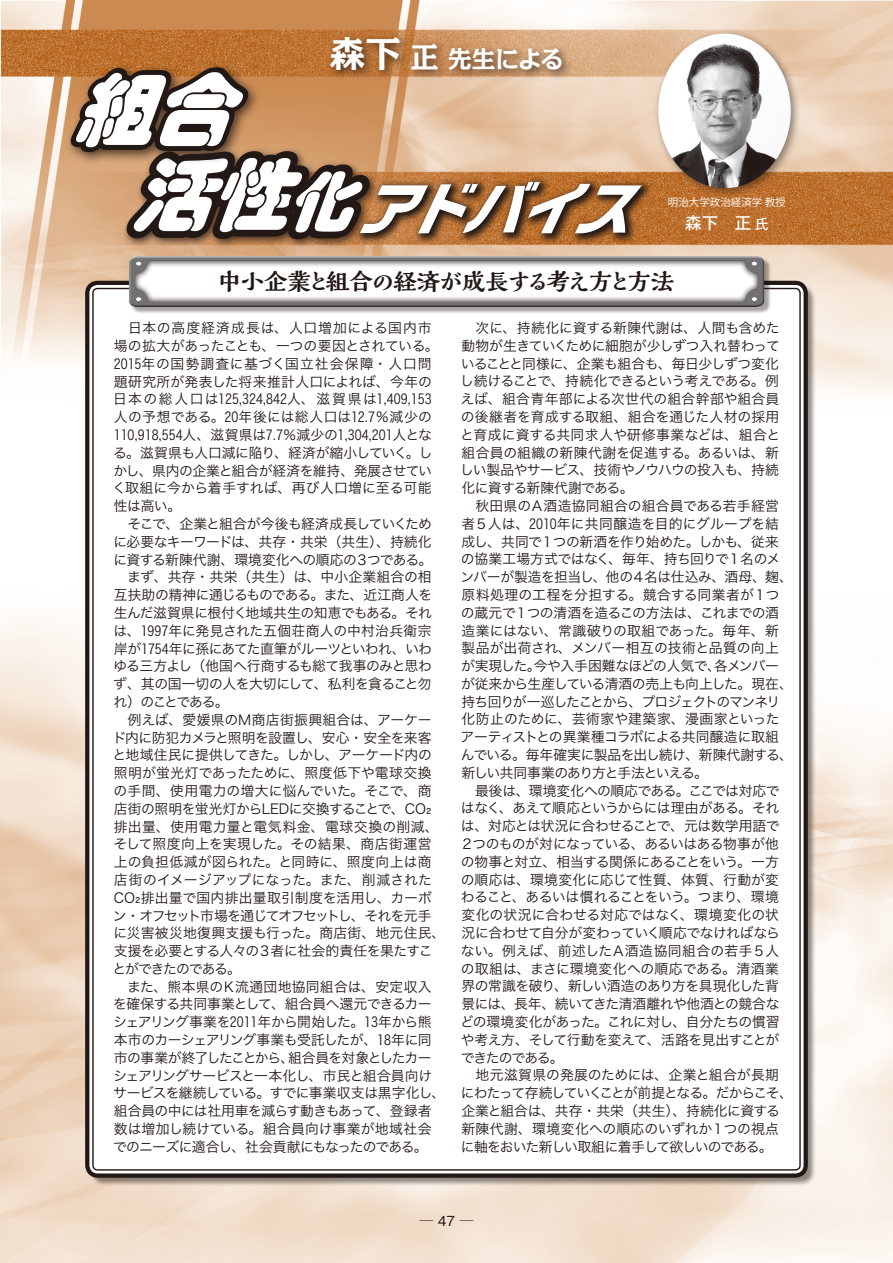
<style>
.page{position:relative;width:893px;height:1263px;background:#fff}
.page>*{position:absolute;margin:0;border:0;box-sizing:border-box;transform-origin:0 0}
.t1{font:italic 77.7px "Tunnel Min Tightline";color:#fff}
.t2{font:italic 700 56.4px "Ro G San Srf Std";color:#fff}
.t3{font:700 23.7px "Kakumin Pro";letter-spacing:-.025em;color:#fff}
.t4{font:800 23.4px "Kaimin So Std";letter-spacing:-.045em;color:#221815}
.t5{font:500 16.5px "Koz Go Pro";color:#fff}
.t6{font:13.8px/17.9px "Hira Kaku Pro W3";letter-spacing:-.02em;color:#221815}
.t7{font:500 13.8px "Gothic BBB Pr 6 N";color:#221815}
.t8{font:10.5px "Koz Go Pro";color:#fff}
.s1{font-size:35.55px}
.s2{font-size:28.5px}
.s3{font-family:"Tunnel Min Tightline";font-weight:400;font-size:77.4px}
.s4{font-family:"Tunnel Min Tightline";font-weight:400;font-size:63.75px}
.s5{font-size:13.5px}
</style>
<div class="page">
<img style="left:0;top:0;width:893px;height:1262px">
<div style="left:87px;top:283px;width:719px;height:892px;background:#fff;border-radius:11px"></div>
<div style="left:326px;top:32px;width:246px;height:49px;background:#221815;opacity:.75"></div>
<div style="left:653px;top:28px;width:149px;height:171px;background:#221815;opacity:.5"></div>
<img style="left:658px;top:34px;width:133px;height:154px">
<svg style="left:391px;top:176px;width:262px;height:69px;background:#7f4f27"></svg>
<svg style="left:59px;top:60px;width:332px;height:189px;background:#7a583c"></svg>
<div style="left:130px;top:257px;width:641px;height:58px;background:#221815;opacity:.4"></div>
<div style="left:127px;top:255px;width:639px;height:50px;background:#fff;opacity:.75"></div>
<div style="left:127px;top:258px;width:639px;height:51px;background:#221815;opacity:.75"></div>
<svg style="left:129px;top:256px;width:635px;height:51px;background:#757473"></svg>
<div style="left:134px;top:260px;width:624px;height:44px;background:#221815;opacity:.75"></div>
<h1 class="t1" style="left:74px;top:50px;width:193px">組合</h1>
<h3 class="t3" style="left:330px;top:40px;width:236px"><span class="s1">森下</span> <span class="s2">正</span> 先生による</h3>
<h2 class="t2" style="left:133px;top:170px;width:535px"><span class="s3">活性</span><span class="s4">化</span>アドバイス</h2>
<p class="t8" style="left:668px;top:195px;width:119px">明治大学政治経済学 教授</p>
<p class="t5" style="left:685px;top:212px;width:85px">森下　正 <span class="s5">氏</span></p>
<h3 class="t4" style="left:218px;top:265px;width:458px">中小企業と組合の経済が成長する考え方と方法</h3>
<p class="t6" style="left:112px;top:318px;width:335px">　日本の高度経済成長は、人口増加による国内市場の拡大があったことも、一つの要因とされている。<br>2015年の国勢調査に基づく国立社会保障・人口問題研究所が発表した将来推計人口によれば、今年の日本の総人口は125,324,842人、滋賀県は1,409,153人の予想である。20年後には総人口は12.7％減少の<br>110,918,554人、滋賀県は7.7％減少の1,304,201人となる。滋賀県も人口減に陥り、経済が縮小していく。しかし、県内の企業と組合が経済を維持、発展させていく取組に今から着手すれば、再び人口増に至る可能性は高い。<br>　そこで、企業と組合が今後も経済成長していくために必要なキーワードは、共存・共栄（共生）、持続化に資する新陳代謝、環境変化への順応の３つである。　まず、共存・共栄（共生）は、中小企業組合の相互扶助の精神に通じるものである。また、近江商人を生んだ滋賀県に根付く地域共生の知恵でもある。それは、1997年に発見された五個荘商人の中村治兵衛宗岸が1754年に孫にあてた直筆がルーツといわれ、いわゆる三方よし（他国へ行商するも総て我事のみと思わず、其の国一切の人を大切にして、私利を貪ること勿れ）のことである。<br>　例えば、愛媛県のＭ商店街振興組合は、アーケード内に防犯カメラと照明を設置し、安心・安全を来客と地域住民に提供してきた。しかし、アーケード内の照明が蛍光灯であったために、照度低下や電球交換の手間、使用電力の増大に悩んでいた。そこで、商店街の照明を蛍光灯からLEDに交換することで、CO２排出量、使用電力量と電気料金、電球交換の削減、そして照度向上を実現した。その結果、商店街運営上の負担低減が図られた。と同時に、照度向上は商店街のイメージアップになった。また、削減された<br>CO２排出量で国内排出量取引制度を活用し、カーボン・オフセット市場を通じてオフセットし、それを元手に災害被災地復興支援も行った。商店街、地元住民、支援を必要とする人々の３者に社会的責任を果たすことができたのである。<br>　また、熊本県のＫ流通団地協同組合は、安定収入を確保する共同事業として、組合員へ還元できるカーシェアリング事業を2011年から開始した。13年から熊本市のカーシェアリング事業も受託したが、18年に同市の事業が終了したことから、組合員を対象としたカーシェアリングサービスと一本化し、市民と組合員向けサービスを継続している。すでに事業収支は黒字化し、組合員の中には社用車を減らす動きもあって、登録者数は増加し続けている。組合員向け事業が地域社会でのニーズに適合し、社会貢献にもなったのである。</p>
<p class="t6" style="left:460px;top:318px;width:334px">　次に、持続化に資する新陳代謝は、人間も含めた動物が生きていくために細胞が少しずつ入れ替わっていることと同様に、企業も組合も、毎日少しずつ変化し続けることで、持続化できるという考えである。例えば、組合青年部による次世代の組合幹部や組合員の後継者を育成する取組、組合を通じた人材の採用と育成に資する共同求人や研修事業などは、組合と組合員の組織の新陳代謝を促進する。あるいは、新しい製品やサービス、技術やノウハウの投入も、持続化に資する新陳代謝である。<br>　秋田県のＡ酒造協同組合の組合員である若手経営者５人は、2010年に共同醸造を目的にグループを結成し、共同で１つの新酒を作り始めた。しかも、従来の協業工場方式ではなく、毎年、持ち回りで１名のメンバーが製造を担当し、他の４名は仕込み、酒母、麹、原料処理の工程を分担する。競合する同業者が１つの蔵元で１つの清酒を造るこの方法は、これまでの酒造業にはない、常識破りの取組であった。毎年、新製品が出荷され、メンバー相互の技術と品質の向上が実現した。今や入手困難なほどの人気で、各メンバーが従来から生産している清酒の売上も向上した。現在、持ち回りが一巡したことから、プロジェクトのマンネリ化防止のために、芸術家や建築家、漫画家といったアーティストとの異業種コラボによる共同醸造に取組んでいる。毎年確実に製品を出し続け、新陳代謝する、新しい共同事業のあり方と手法といえる。<br>　最後は、環境変化への順応である。ここでは対応ではなく、あえて順応というからには理由がある。それは、対応とは状況に合わせることで、元は数学用語で<br>２つのものが対になっている、あるいはある物事が他の物事と対立、相当する関係にあることをいう。一方の順応は、環境変化に応じて性質、体質、行動が変わること、あるいは慣れることをいう。つまり、環境変化の状況に合わせる対応ではなく、環境変化の状況に合わせて自分が変わっていく順応でなければならない。例えば、前述したＡ酒造協同組合の若手５人の取組は、まさに環境変化への順応である。清酒業界の常識を破り、新しい酒造のあり方を具現化した背景には、長年、続いてきた清酒離れや他酒との競合などの環境変化があった。これに対し、自分たちの慣習や考え方、そして行動を変えて、活路を見出すことができたのである。<br>　地元滋賀県の発展のためには、企業と組合が長期にわたって存続していくことが前提となる。だからこそ、企業と組合は、共存・共栄（共生）、持続化に資する新陳代謝、環境変化への順応のいずれか１つの視点に軸をおいた新しい取組に着手して欲しいのである。</p>
<p class="t7" style="left:419px;top:1209px;width:56px">─ 47 ─</p>
</div>
